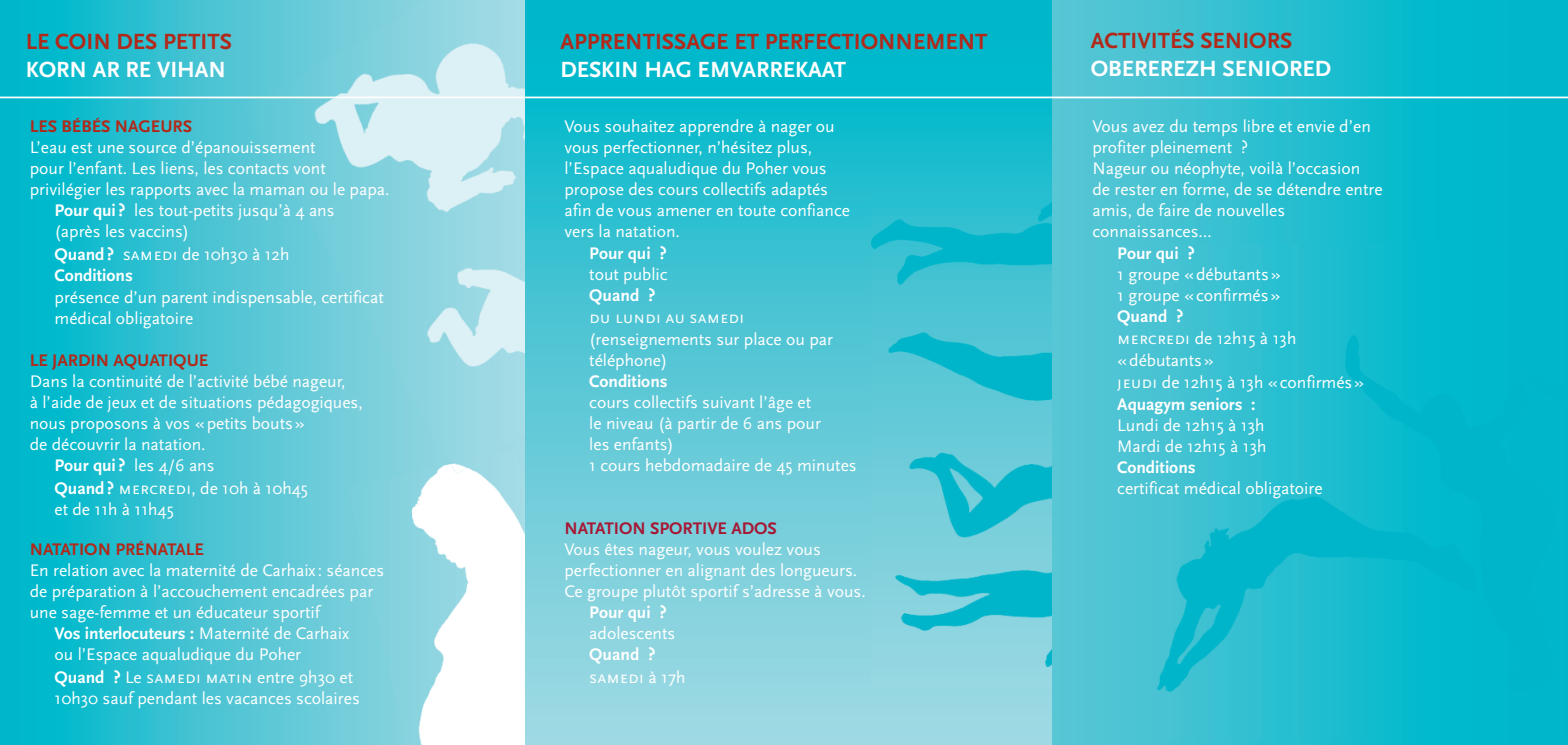
<style>
.page{position:relative;width:1568px;height:745px;background:#fff}
.page>*{position:absolute;margin:0;border:0;box-sizing:border-box;transform-origin:0 0}
.t1{font:700 22.93px "Scala Sans";color:#b1291a}
.t2{font:700 22.93px "Scala Sans";color:#fff}
.t3{font:17.5px/21px "Scala Sans";color:#fff}
.t4{font:700 17.5px "Scala Sans";color:#fff}
.t5{font:700 17.5px "Scala Sans";color:#b1291a}
.t6{font:17.5px "Scala Sans Caps";color:#fff}
.t7{font:700 17.5px "Scala Sans";color:#a61836}
.s1{font-weight:700}
.s2{font-family:"Scala Sans Caps"}
.s3{font-weight:400}
.s4{font-family:"Scala Sans"}
</style>
<div class="page">
<div style="left:1052px;top:0;width:516px;height:744px;background:linear-gradient(to right,#58c6d5,#00b6c9)"></div>
<img style="left:1148px;top:244px;width:420px;height:496px">
<svg style="left:0;top:0;width:347px;height:744px;background:#2cbfd0"></svg>
<img style="left:347px;top:463px;width:179px;height:281px">
<img style="left:243px;top:0;width:283px;height:463px">
<img style="left:450px;top:455px;width:39px;height:19px">
<div style="left:526px;top:0;width:526px;height:744px;background:linear-gradient(to bottom,#00b5c9,#a9d9e3)"></div>
<img style="left:872px;top:191px;width:180px;height:496px">
<hr style="left:0;top:96px;width:1568px;height:2px;background:#fff">
<h1 class="t1" style="left:26px;top:28px;width:208px">LE COIN DES PETITS</h1>
<h1 class="t2" style="left:26px;top:56px;width:202px">KORN AR RE VIHAN</h1>
<p class="t5" style="left:30px;top:116px;width:164px">LES BÉBÉS NAGEURS</p>
<p class="t3" style="left:30px;top:137px;width:287px">L’eau est une source d’épanouissement</p>
<p class="t3" style="left:30px;top:158px;width:297px">pour l’enfant. Les liens, les contacts vont</p>
<p class="t3" style="left:30px;top:179px;width:361px">privilégier les rapports avec la maman ou le papa.</p>
<p class="t3" style="left:55px;top:200px;width:282px"><span class="s1">Pour qui ?</span> les tout-petits jusqu’à 4 ans</p>
<p class="t3" style="left:55px;top:221px;width:136px">(après les vaccins)</p>
<p class="t3" style="left:55px;top:243px;width:237px"><span class="s1">Quand?</span> <span class="s2">samedi</span> de 10h30 à 12h</p>
<p class="t4" style="left:55px;top:265px;width:80px">Conditions</p>
<p class="t3" style="left:55px;top:286px;width:331px">présence d’un parent indispensable, certificat médical obligatoire</p>
<p class="t5" style="left:30px;top:349px;width:180px">LE JARDIN AQUATIQUE</p>
<p class="t3" style="left:30px;top:370px;width:317px">Dans la continuité de l’activité bébé nageur,</p>
<p class="t3" style="left:30px;top:391px;width:335px">à l’aide de jeux et de situations pédagogiques,</p>
<p class="t3" style="left:30px;top:412px;width:277px">nous proposons à vos «petits bouts»</p>
<p class="t3" style="left:30px;top:433px;width:177px">de découvrir la natation.</p>
<p class="t3" style="left:55px;top:454px;width:162px"><span class="s1">Pour qui ?</span> les 4/6 ans</p>
<p class="t3" style="left:55px;top:476px;width:255px"><span class="s1">Quand?</span> <span class="s2">mercredi</span>, de 10h à 10h45</p>
<p class="t3" style="left:55px;top:498px;width:121px">et de 11h à 11h45</p>
<p class="t5" style="left:30px;top:538px;width:176px">NATATION PRÉNATALE</p>
<p class="t3" style="left:30px;top:559px;width:356px">En relation avec la maternité de Carhaix : séances</p>
<p class="t3" style="left:30px;top:580px;width:345px">de préparation à l’accouchement encadrées par</p>
<p class="t3" style="left:30px;top:601px;width:291px">une sage-femme et un éducateur sportif</p>
<p class="t4" style="left:55px;top:622px;width:296px">Vos interlocuteurs : <span class="s3">Maternité de Carhaix</span></p>
<p class="t3" style="left:55px;top:643px;width:248px">ou l’Espace aqualudique du Poher</p>
<p class="t3" style="left:55px;top:665px;width:307px"><span class="s1">Quand ?</span> Le <span class="s2">samedi matin</span> entre 9h30 et<br>10h30 sauf pendant les vacances scolaires</p>
<h1 class="t1" style="left:560px;top:28px;width:429px">APPRENTISSAGE ET PERFECTIONNEMENT</h1>
<h1 class="t2" style="left:560px;top:56px;width:287px">DESKIN HAG EMVARREKAAT</h1>
<p class="t3" style="left:564px;top:116px;width:287px">Vous souhaitez apprendre à nager ou vous perfectionner, n’hésitez plus, l’Espace aqualudique du Poher vous propose des cours collectifs adaptés afin de vous amener en toute confiance vers la natation.</p>
<p class="t4" style="left:589px;top:242px;width:79px">Pour qui ?</p>
<p class="t3" style="left:589px;top:263px;width:80px">tout public</p>
<p class="t4" style="left:589px;top:284px;width:68px">Quand ?</p>
<p class="t6" style="left:589px;top:307px;width:157px">du lundi au samedi</p>
<p class="t3" style="left:589px;top:328px;width:245px">(renseignements sur place ou par téléphone)</p>
<p class="t4" style="left:589px;top:370px;width:80px">Conditions</p>
<p class="t3" style="left:589px;top:391px;width:269px">cours collectifs suivant l’âge et<br>le niveau (à partir de 6 ans pour<br>les enfants)<br>1 cours hebdomadaire de 45 minutes</p>
<p class="t7" style="left:564px;top:517px;width:214px">NATATION SPORTIVE ADOS</p>
<p class="t3" style="left:564px;top:538px;width:303px">Vous êtes nageur, vous voulez vous perfectionner en alignant des longueurs.<br>Ce groupe plutôt sportif s’adresse à vous.</p>
<p class="t4" style="left:589px;top:601px;width:79px">Pour qui ?</p>
<p class="t3" style="left:589px;top:622px;width:87px">adolescents</p>
<p class="t4" style="left:589px;top:643px;width:68px">Quand ?</p>
<p class="t6" style="left:589px;top:666px;width:98px">samedi <span class="s4">à 17h</span></p>
<h1 class="t1" style="left:1090px;top:27px;width:203px">ACTIVITÉS SENIORS</h1>
<h1 class="t2" style="left:1090px;top:54px;width:242px">OBEREREZH SENIORED</h1>
<p class="t3" style="left:1092px;top:116px;width:292px">Vous avez du temps libre et envie d’en profiter pleinement ?<br>Nageur ou néophyte, voilà l’occasion<br>de rester en forme, de se détendre entre amis, de faire de nouvelles connaissances…</p>
<p class="t4" style="left:1117px;top:242px;width:79px">Pour qui ?</p>
<p class="t3" style="left:1117px;top:263px;width:165px">1 groupe «débutants»<br>1 groupe «confirmés»</p>
<p class="t3" style="left:1117px;top:304px;width:249px;line-height:21.9px"><span class="s1">Quand ?<br></span><span class="s2">mercredi</span> de 12h15 à 13h «débutants»<br><span class="s2">jeudi</span> de 12h15 à 13h «confirmés»<br><span class="s1">Aquagym seniors :</span></p>
<p class="t3" style="left:1117px;top:414px;width:151px">Lundi de 12h15 à 13h<br>Mardi de 12h15 à 13h</p>
<p class="t4" style="left:1117px;top:456px;width:80px">Conditions</p>
<p class="t3" style="left:1117px;top:477px;width:207px">certificat médical obligatoire</p>
</div>
